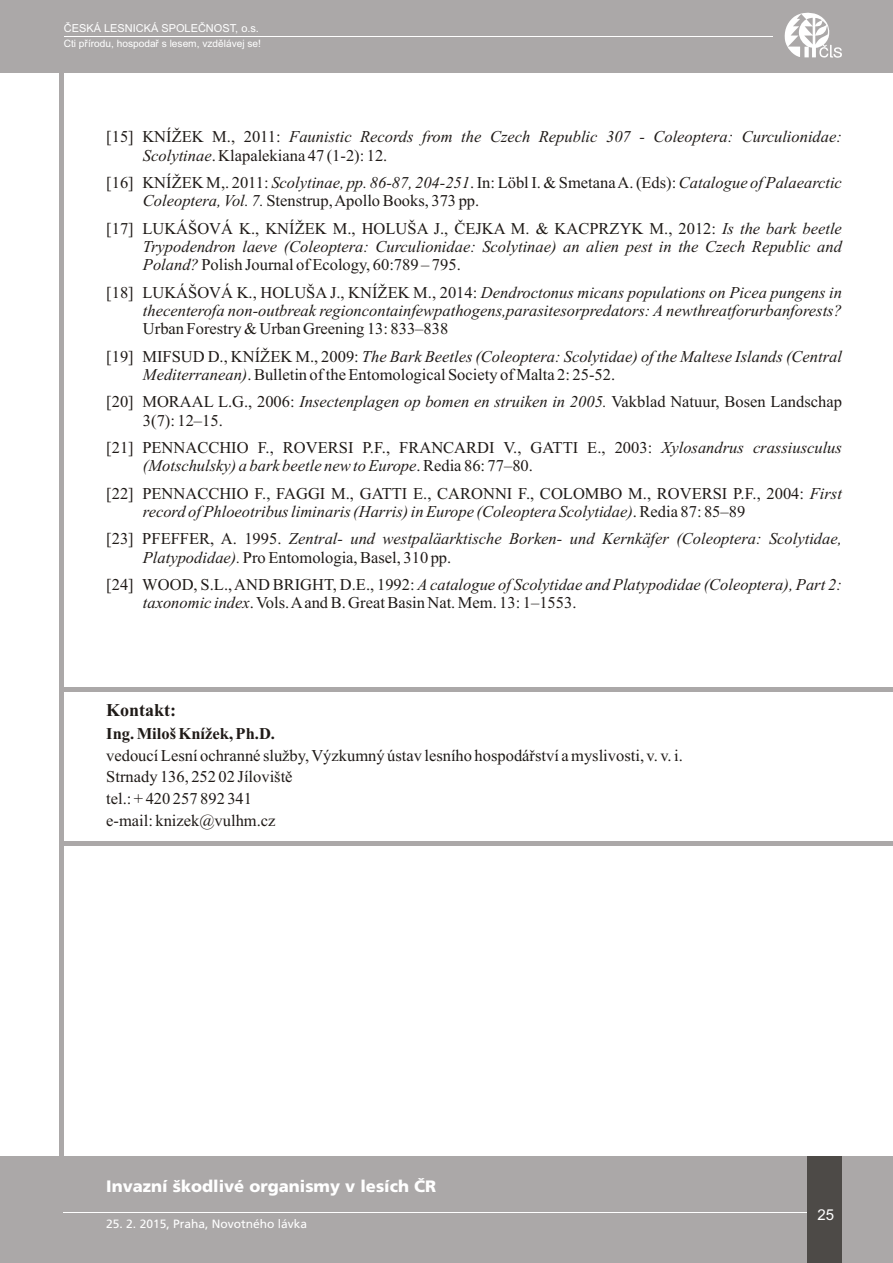
<style>
.page{position:relative;width:893px;height:1263px;background:#fff}
.page>*{position:absolute;margin:0;border:0;box-sizing:border-box;transform-origin:0 0}
.t1{font:700 18px "Times New Roman";color:#1f1a17}
.t2{font:16.5px/27.5px "Times New Roman";color:#1f1a17}
.t3{font:italic 16.5px/18.3px "Times New Roman";color:#1f1a17}
.t4{font:900 16.5px "Frutiger CE";letter-spacing:-3.03em;color:#fff}
.t5{font:700 16.5px "Times New Roman";color:#1f1a17}
.t6{font:15px "Arial";color:#fff}
.t7{font:12px "Frutiger CE";letter-spacing:-2.78em;color:#fff}
.t8{font:10.95px "Arial";color:#fff}
.t9{font:10.2px "Arial";color:#fff}
.s1{font-style:normal}
.s2{font-style:italic}
</style>
<div class="page">
<div style="left:0;top:0;width:893px;height:72px;background:#aba8a8"></div>
<div style="left:0;top:1157px;width:893px;height:106px;background:#aba8a8"></div>
<hr style="left:60px;top:25px;width:4px;height:1153px;background:#aba8a8">
<hr style="left:64px;top:1212px;width:761px;height:1px;background:#fff">
<div style="left:808px;top:1157px;width:34px;height:106px;background:#4d4a47"></div>
<hr style="left:64px;top:36px;width:708px;height:1px;background:#fff">
<svg style="left:784px;top:12px;width:58px;height:46px"></svg>
<hr style="left:64px;top:687px;width:829px;height:4px;background:#aba8a8">
<hr style="left:64px;top:842px;width:829px;height:4px;background:#aba8a8">
<p class="t8" style="left:64px;top:24px;width:197px">ČESKÁ LESNICKÁ SPOLEČNOST, o.s.</p>
<p class="t9" style="left:64px;top:40px;width:199px">Cti přírodu, hospodař s lesem, vzdělávej se!</p>
<p class="t3" style="left:143px;top:129px;width:700px;text-indent:-37px"><span class="s1">[15] KNÍŽEK M., 2011:</span> Faunistic Records from the Czech Republic 307 - Coleoptera: Curculionidae:<br>Scolytinae<span class="s1">. Klapalekiana 47 (1-2): 12.</span></p>
<p class="t2" style="left:143px;top:175px;width:700px;line-height:18.3px;text-indent:-37px">[16] KNÍŽEK M,. 2011: <span class="s2">Scolytinae, pp. 86-87, 204-251</span>. In: Löbl I. &amp; Smetana A. (Eds): <span class="s2">Catalogue of Palaearctic<br>Coleoptera, Vol. 7.</span> Stenstrup, Apollo Books, 373 pp.</p>
<p class="t3" style="left:143px;top:221px;width:700px;text-align:justify;text-indent:-37px"><span class="s1">[17] LUKÁŠOVÁ K., KNÍŽEK M., HOLUŠA J., ČEJKA M. &amp; KACPRZYK M., 2012:</span> Is the bark beetle Trypodendron laeve (Coleoptera: Curculionidae: Scolytinae) an alien pest in the Czech Republic and Poland? <span class="s1">Polish Journal of Ecology, 60:789 – 795.</span></p>
<p class="t3" style="left:106px;top:284px;width:737px;text-align:right"><span class="s1">[18] LUKÁŠOVÁ K., HOLUŠA J., KNÍŽEK M., 2014:</span> Dendroctonus micans populations on Picea pungens in thecenterofa non-outbreak regioncontainfewpathogens,parasitesorpredators: A newthreatforurbanforests?</p>
<p class="t2" style="left:106px;top:316px;width:737px;text-indent:37px">Urban Forestry &amp; Urban Greening 13: 833–838<br>[19] MIFSUD D., KNÍŽEK M., 2009: <span class="s2">The Bark Beetles (Coleoptera: Scolytidae) of the Maltese Islands (Central</span></p>
<p class="t2" style="left:106px;top:362px;width:737px;text-indent:37px"><span class="s2">Mediterranean)</span>. Bulletin of the Entomological Society of Malta 2: 25-52.<br>[20] MORAAL L.G., 2006: <span class="s2">Insectenplagen op bomen en struiken in 2005.</span> Vakblad Natuur, Bosen Landschap</p>
<p class="t2" style="left:106px;top:408px;width:737px;text-indent:37px">3(7): 12–15.<br>[21] PENNACCHIO F., ROVERSI P.F., FRANCARDI V., GATTI E., 2003: <span class="s2">Xylosandrus crassiusculus</span></p>
<p class="t2" style="left:106px;top:454px;width:737px;text-indent:37px"><span class="s2">(Motschulsky) a bark beetle new to Europe</span>. Redia 86: 77–80.<br>[22] PENNACCHIO F., FAGGI M., GATTI E., CARONNI F., COLOMBO M., ROVERSI P.F., 2004: <span class="s2">First</span></p>
<p class="t3" style="left:106px;top:499px;width:737px;line-height:27.5px;text-indent:37px">record of Phloeotribus liminaris (Harris) in Europe (Coleoptera Scolytidae)<span class="s1">. Redia 87: 85–89<br>[23] PFEFFER, A. 1995.</span> Zentral- und westpaläarktische Borken- und Kernkäfer (Coleoptera: Scolytidae,</p>
<p class="t3" style="left:106px;top:545px;width:737px;line-height:27.5px;text-indent:37px">Platypodidae). <span class="s1">Pro Entomologia, Basel, 310 pp.<br>[24] WOOD, S.L., AND BRIGHT, D.E., 1992:</span> A catalogue of Scolytidae and Platypodidae (Coleoptera), Part 2:</p>
<p class="t2" style="left:143px;top:591px;width:435px"><span class="s2">taxonomic index</span>. Vols. Aand B. Great Basin Nat. Mem. 13: 1–1553.</p>
<p class="t1" style="left:106px;top:704px;width:72px">Kontakt:</p>
<p class="t5" style="left:106px;top:727px;width:170px">Ing. Miloš Knížek, Ph.D.</p>
<p class="t2" style="left:106px;top:746px;width:578px;line-height:21.9px">vedoucí Lesní ochranné služby, Výzkumný ústav lesního hospodářství a myslivosti, v. v. i.<br>Strnady 136, 252 02 Jíloviště<br>tel.: + 420 257 892 341<br>e-mail: knizek@vulhm.cz</p>
<p class="t4" style="left:106px;top:1179px;width:386px">I nvazní škodl ivéorganismyvlesíchČR</p>
<p class="t7" style="left:106px;top:1219px;width:236px">25. 2. 2015, Praha, Novotnéholávka</p>
<p class="t6" style="left:817px;top:1209px;width:18px">25</p>
</div>
